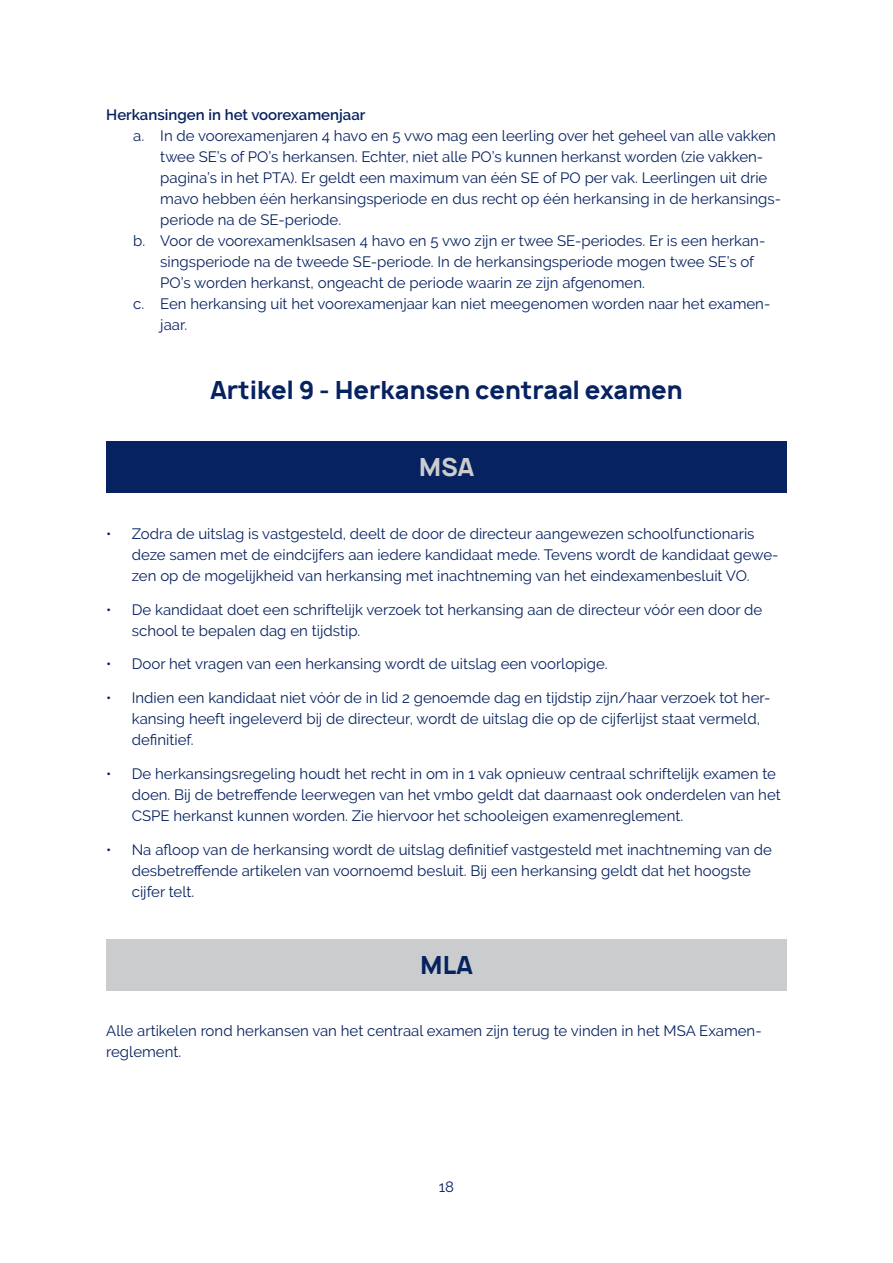
<style>
.page{position:relative;width:893px;height:1263px;background:#fff}
.page>*{position:absolute;margin:0;border:0;box-sizing:border-box;transform-origin:0 0}
.t1{font:700 24px "Manrope";color:#072260}
.t2{font:700 24px "Manrope";color:#cbccce}
.t3{font:15px/21px "Raleway";color:#072260}
.t4{font:600 15px "Raleway";color:#072260}
</style>
<div class="page">
<div style="left:106px;top:939px;width:681px;height:51px;background:#cbccce"></div>
<div style="left:106px;top:442px;width:681px;height:51px;background:#072260"></div>
<p class="t4" style="left:106px;top:106px;width:261px">Herkansingen in het voorexamenjaar</p>
<p class="t3" style="left:133px;top:126px;width:644px">a. In de voorexamenjaren 4 havo en 5 vwo mag een leerling over het geheel van alle vakken</p>
<p class="t3" style="left:160px;top:147px;width:604px">twee SE’s of PO’s herkansen. Echter, niet alle PO’s kunnen herkanst worden (zie vakken-</p>
<p class="t3" style="left:160px;top:168px;width:609px">pagina’s in het PTA). Er geldt een maximum van één SE of PO per vak. Leerlingen uit drie</p>
<p class="t3" style="left:160px;top:189px;width:622px">mavo hebben één herkansingsperiode en dus recht op één herkansing in de herkansings-</p>
<p class="t3" style="left:160px;top:210px;width:182px">periode na de SE-periode.</p>
<p class="t3" style="left:133px;top:231px;width:634px">b. Voor de voorexamenklsasen 4 havo en 5 vwo zijn er twee SE-periodes. Er is een herkan-</p>
<p class="t3" style="left:160px;top:252px;width:595px">singsperiode na de tweede SE-periode. In de herkansingsperiode mogen twee SE’s of</p>
<p class="t3" style="left:160px;top:273px;width:486px">PO’s worden herkanst, ongeacht de periode waarin ze zijn afgenomen.</p>
<p class="t3" style="left:133px;top:294px;width:639px">c. Een herkansing uit het voorexamenjaar kan niet meegenomen worden naar het examen-</p>
<p class="t3" style="left:160px;top:315px;width:29px">jaar.</p>
<h1 class="t1" style="left:210px;top:374px;width:473px">Artikel 9 - Herkansen centraal examen</h1>
<h1 class="t2" style="left:419px;top:451px;width:57px">MSA</h1>
<p class="t3" style="left:132px;top:523px;width:648px;text-indent:-26px">• Zodra de uitslag is vastgesteld, deelt de door de directeur aangewezen schoolfunctionaris deze samen met de eindcijfers aan iedere kandidaat mede. Tevens wordt de kandidaat gewe&shy;zen op de mogelijkheid van herkansing met inachtneming van het eindexamenbesluit VO.</p>
<p class="t3" style="left:132px;top:599px;width:632px;text-indent:-26px">• De kandidaat doet een schriftelijk verzoek tot herkansing aan de directeur vóór een door de school te bepalen dag en tijdstip.</p>
<p class="t3" style="left:106px;top:653px;width:503px">• Door het vragen van een herkansing wordt de uitslag een voorlopige.</p>
<p class="t3" style="left:132px;top:687px;width:640px;text-indent:-26px">• Indien een kandidaat niet vóór de in lid 2 genoemde dag en tijdstip zijn/haar verzoek tot her&shy;kansing heeft ingeleverd bij de directeur, wordt de uitslag die op de cijferlijst staat vermeld, definitief.</p>
<p class="t3" style="left:132px;top:763px;width:650px;text-indent:-26px">• De herkansingsregeling houdt het recht in om in 1 vak opnieuw centraal schriftelijk examen te doen. Bij de betreffende leerwegen van het vmbo geldt dat daarnaast ook onderdelen van het<br>CSPE herkanst kunnen worden. Zie hiervoor het schooleigen examenreglement.</p>
<p class="t3" style="left:132px;top:839px;width:641px;text-indent:-26px">• Na afloop van de herkansing wordt de uitslag definitief vastgesteld met inachtneming van de desbetreffende artikelen van voornoemd besluit. Bij een herkansing geldt dat het hoogste cijfer telt.</p>
<h1 class="t1" style="left:420px;top:948px;width:54px">MLA</h1>
<p class="t3" style="left:106px;top:1020px;width:655px">Alle artikelen rond herkansen van het centraal examen zijn terug te vinden in het MSA Examen&shy;reglement.</p>
<p class="t3" style="left:439px;top:1176px;width:17px">18</p>
</div>
